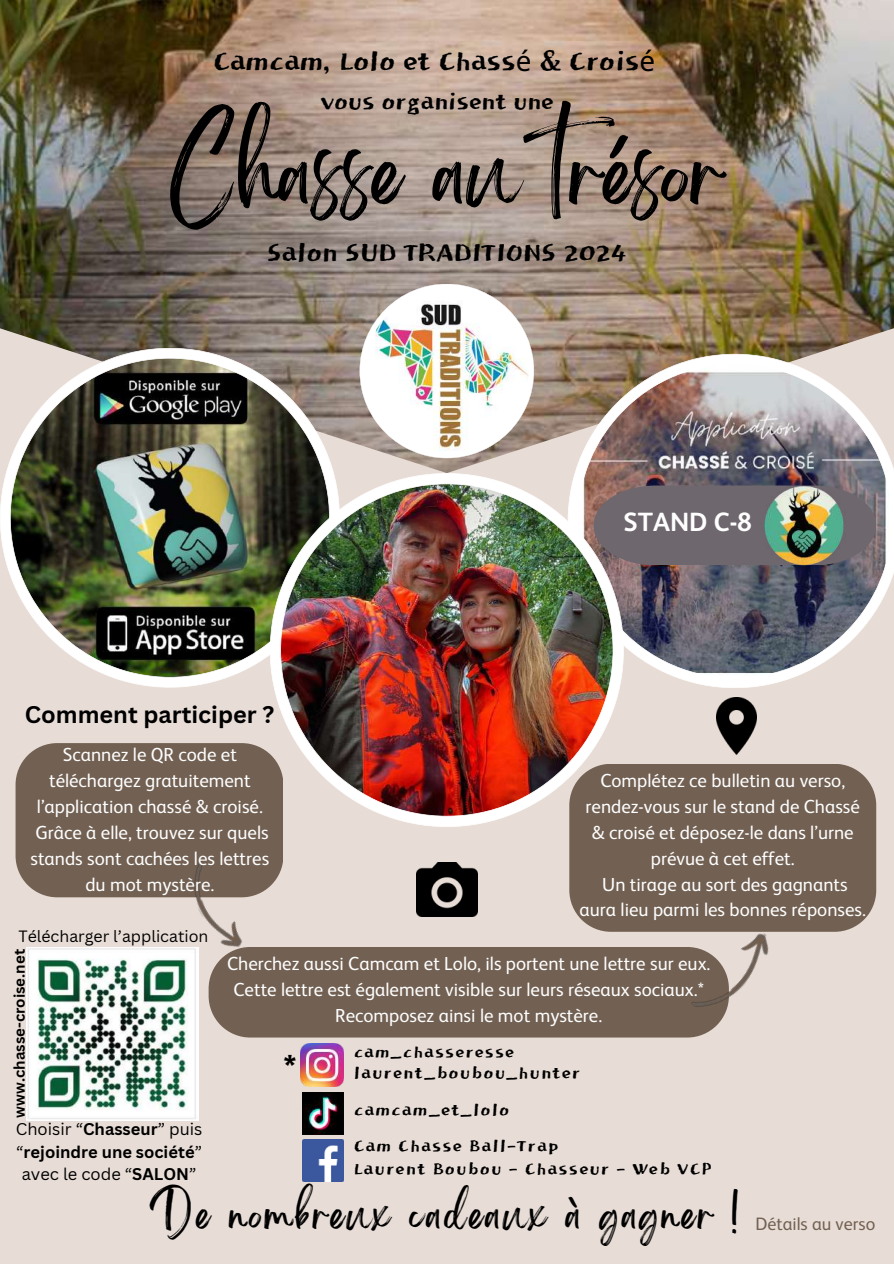
<style>
.page{position:relative;width:894px;height:1264px;background:#fff}
.page>*{position:absolute;margin:0;border:0;box-sizing:border-box;transform-origin:0 0}
.t1{font:78px "Brightwall";color:#000}
.t2{font:36.15px "Brightwall";letter-spacing:.06em;color:#000}
.t3{font:27.9px "Jeju Hallasan";color:#000}
.t4{font:700 27.9px "Canva Sans";color:#000}
.t5{font:27px "Jeju Hallasan";color:#000}
.t6{font:700 26.4px "FS Albert Arabic";color:#fefefe}
.t7{font:24px "Jeju Hallasan";color:#000}
.t8{font:700 23.4px "Canva Sans";color:#000}
.t9{font:18.9px/25.8px "FS Albert Arabic";color:#fefefe;text-align:center}
.t10{font:18px "FS Albert Arabic";color:#726153}
.t11{font:17.4px/35.8px "Jeju Hallasan";letter-spacing:.075em;color:#000}
.t12{font:17.1px "Jeju Hallasan";letter-spacing:.075em;color:#000}
.t13{font:700 16.5px/22.5px "Canva Sans";color:#000;text-align:center}
.t14{font:15.9px "Canva Sans";color:#000}
.t15{font:700 15px "Canva Sans";color:#000}
.s1{font-family:"Noto Sans"}
.s2{font-weight:400}
</style>
<div class="page">
<div style="left:0;top:0;width:893px;height:1263px;background:#e8ddd6"></div>
<img style="left:0;top:0;width:893px;height:473px">
<img style="left:716px;top:697px;width:40px;height:57px">
<img style="left:416px;top:862px;width:61px;height:54px">
<div style="left:569px;top:764px;width:307px;height:167px;background:#726153"></div>
<img style="left:359px;top:284px;width:175px;height:174px">
<img style="left:567px;top:354px;width:326px;height:334px">
<img style="left:0;top:348px;width:340px;height:339px">
<img style="left:270px;top:473px;width:353px;height:354px">
<img style="left:26px;top:947px;width:172px;height:172px">
<div style="left:16px;top:743px;width:267px;height:154px;background:#726153"></div>
<div style="left:208px;top:947px;width:512px;height:90px;background:#726153"></div>
<svg style="left:593px;top:485px;width:283px;height:80px;background:#71686e"></svg>
<img style="left:759px;top:485px;width:89px;height:80px">
<img style="left:178px;top:860px;width:69px;height:95px">
<img style="left:690px;top:927px;width:88px;height:95px">
<img style="left:300px;top:1043px;width:43px;height:43px">
<img style="left:302px;top:1092px;width:42px;height:41px">
<img style="left:302px;top:1139px;width:42px;height:42px">
<h3 class="t3" style="left:213px;top:48px;width:443px">Camcam, Lolo et Chass<span class="s1">é</span> &amp; Crois<span class="s1">é</span></h3>
<p class="t7" style="left:320px;top:90px;width:235px">vous organisent une</p>
<h1 class="t1" style="left:169px;top:145px;width:556px">Chasse au trésor</h1>
<h3 class="t5" style="left:267px;top:240px;width:361px">Salon SUD TRADITIONS 2024</h3>
<p class="t8" style="left:25px;top:697px;width:251px">Comment participer ?</p>
<p class="t9" style="left:30px;top:742px;width:240px">Scannez le QR code et téléchargez gratuitement l’application chassé &amp; croisé.<br>Grâce à elle, trouvez sur quels stands sont cachées les lettres du mot mystère.</p>
<p class="t14" style="left:18px;top:924px;width:191px">Télécharger l’application</p>
<h3 class="t6" style="left:623px;top:506px;width:130px">STAND C-8</h3>
<p class="t9" style="left:579px;top:767px;width:288px">Complétez ce bulletin au verso, rendez-vous sur le stand de Chassé &amp; croisé et déposez-le dans l’urne prévue à cet effet.<br>Un tirage au sort des gagnants aura lieu parmi les bonnes réponses.</p>
<p class="t15" style="left:9px;top:1117px;width:170px;rotate:-90deg">www.chasse-croise.net</p>
<p class="t13" style="left:16px;top:1117px;width:188px"><span class="s2">Choisir “</span>Chasseur<span class="s2">” puis “</span>rejoindre une société<span class="s2">” avec le code “</span>SALON<span class="s2">”</span></p>
<p class="t9" style="left:227px;top:950px;width:484px">Cherchez aussi Camcam et Lolo, ils portent une lettre sur eux.<br>Cette lettre est également visible sur leurs réseaux sociaux.*<br>Recomposez ainsi le mot mystère.</p>
<h3 class="t4" style="left:283px;top:1045px;width:15px">*</h3>
<p class="t12" style="left:353px;top:1044px;width:162px">cam_chasseresse</p>
<p class="t11" style="left:353px;top:1055px;width:228px">laurent_boubou_hunter</p>
<p class="t11" style="left:353px;top:1093px;width:206px">camcam_et_lolo<br>Cam Chasse Ball-Trap</p>
<p class="t11" style="left:353px;top:1151px;width:359px">Laurent Boubou - Chasseur - Web VCP</p>
<h2 class="t2" style="left:150px;top:1201px;width:591px">De nombreux cadeaux à gagner !</h2>
<p class="t10" style="left:755px;top:1213px;width:121px">Détails au verso</p>
</div>
